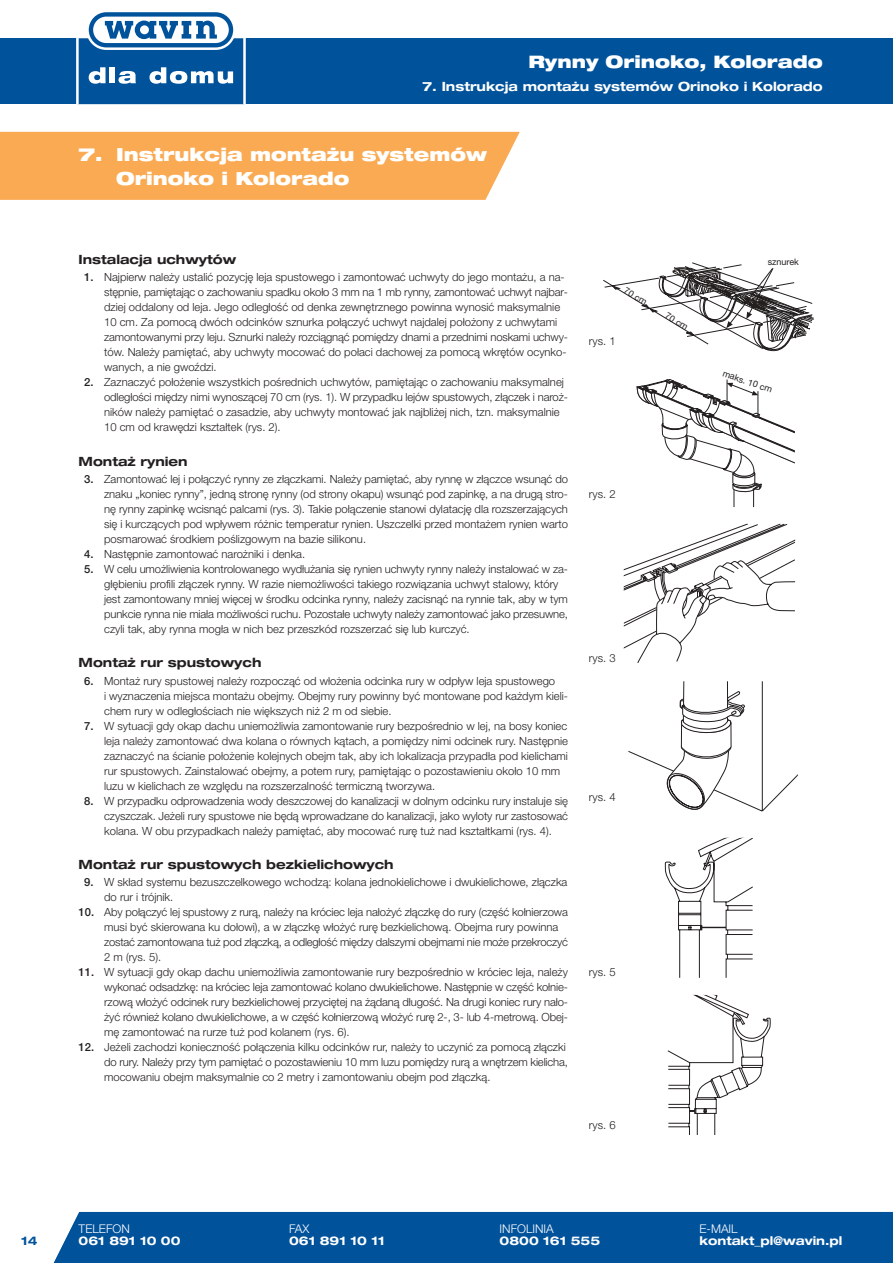
<style>
.page{position:relative;width:893px;height:1263px;background:#fff}
.page>*{position:absolute;margin:0;border:0;box-sizing:border-box;transform-origin:0 0}
.t1{font:900 expanded 18px/24px "Helvetica Neue LT Pl";color:#fff}
.t2{font:900 expanded 17.25px "Helvetica Neue LT Pl";color:#fff}
.t3{font:700 expanded 12.75px "Helvetica Neue LT Pl";color:#231f1f}
.t4{font:700 expanded 12.75px "Helvetica Neue LT Pl";color:#fff}
.t5{font:700 expanded 12px "Helvetica Neue LT Pl";color:#fff}
.t6{font:300 12px "Helvetica Neue LT Pl";color:#fff}
.t7{font:700 expanded 12px "Helvetica Neue LT Pl";color:#00529b}
.t8{font:300 11.25px/15px "Helvetica Neue LT Pl";color:#231f1f}
.t9{font:9px "Helvetica Neue LT Pl";color:#231f1f}
.s1{font-weight:500}
</style>
<div class="page">
<div style="left:0;top:132px;width:520px;height:68px;background:#faaa53"></div>
<svg style="left:603px;top:262px;width:211px;height:90px"></svg>
<svg style="left:624px;top:523px;width:171px;height:140px"></svg>
<svg style="left:636px;top:379px;width:159px;height:128px"></svg>
<svg style="left:628px;top:681px;width:170px;height:131px"></svg>
<svg style="left:665px;top:838px;width:88px;height:140px"></svg>
<svg style="left:667px;top:995px;width:104px;height:140px"></svg>
<div style="left:53px;top:1211px;width:840px;height:52px;background:#00529b"></div>
<div style="left:0;top:38px;width:893px;height:66px;background:#00529b"></div>
<svg style="left:76px;top:12px;width:170px;height:92px"></svg>
<p class="t7" style="left:21px;top:1237px;width:18px">14</p>
<h2 class="t2" style="left:528px;top:54px;width:296px">Rynny Orinoko, Kolorado</h2>
<p class="t4" style="left:423px;top:82px;width:402px">7. Instrukcja montażu systemów Orinoko i Kolorado</p>
<h1 class="t1" style="left:116px;top:144px;width:373px;text-indent:-37px">7. Instrukcja montażu systemów<br>Orinoko i Kolorado</h1>
<p class="t3" style="left:79px;top:255px;width:159px">Instalacja uchwytów</p>
<p class="t8" style="left:104px;top:271px;width:465px;text-indent:-20px"><span class="s1">1.</span> Najpierw należy ustalić pozycję leja spustowego i zamontować uchwyty do jego montażu, a na&shy;stępnie, pamiętając o zachowaniu spadku około 3 mm na 1 mb rynny, zamontować uchwyt najbar&shy;dziej oddalony od leja. Jego odległość od denka zewnętrznego powinna wynosić maksymalnie 10 cm. Za pomocą dwóch odcinków sznurka połączyć uchwyt najdalej położony z uchwytami zamontowanymi przy leju. Sznurki należy rozciągnąć pomiędzy dnami a przednimi noskami uchwy&shy;tów. Należy pamiętać, aby uchwyty mocować do połaci dachowej za pomocą wkrętów ocynko&shy;wanych, a nie gwoździ.</p>
<p class="t8" style="left:104px;top:376px;width:465px;text-indent:-20px"><span class="s1">2.</span> Zaznaczyć położenie wszystkich pośrednich uchwytów, pamiętając o zachowaniu maksymalnej odległości między nimi wynoszącej 70 cm (rys. 1). W przypadku lejów spustowych, złączek i naroż&shy;ników należy pamiętać o zasadzie, aby uchwyty montować jak najbliżej nich, tzn. maksymalnie 10 cm od krawędzi kształtek (rys. 2).</p>
<p class="t3" style="left:79px;top:457px;width:111px">Montaż rynien</p>
<p class="t8" style="left:104px;top:473px;width:465px;text-align:justify;text-indent:-20px"><span class="s1">3.</span> Zamontować lej i połączyć rynny ze złączkami. Należy pamiętać, aby rynnę w złączce wsunąć do znaku „koniec rynny”, jedną stronę rynny (od strony okapu) wsunąć pod zapinkę, a na drugą stro&shy;nę rynny zapinkę wcisnąć palcami (rys. 3). Takie połączenie stanowi dylatację dla rozszerzających się i kurczących pod wpływem różnic temperatur rynien. Uszczelki przed montażem rynien warto posmarować środkiem poślizgowym na bazie silikonu.</p>
<p class="t8" style="left:84px;top:548px;width:222px"><span class="s1">4.</span> Następnie zamontować narożniki i denka.</p>
<p class="t8" style="left:104px;top:563px;width:465px;text-indent:-20px"><span class="s1">5.</span> W celu umożliwienia kontrolowanego wydłużania się rynien uchwyty rynny należy instalować w za&shy;głębieniu profili złączek rynny. W razie niemożliwości takiego rozwiązania uchwyt stalowy, który jest zamontowany mniej więcej w środku odcinka rynny, należy zacisnąć na rynnie tak, aby w tym punkcie rynna nie miała możliwości ruchu. Pozostałe uchwyty należy zamontować jako przesuwne, czyli tak, aby rynna mogła w nich bez przeszkód rozszerzać się lub kurczyć.</p>
<p class="t3" style="left:79px;top:658px;width:184px">Montaż rur spustowych</p>
<p class="t8" style="left:104px;top:674px;width:465px;text-indent:-20px"><span class="s1">6.</span> Montaż rury spustowej należy rozpocząć od włożenia odcinka rury w odpływ leja spustowego<br>i wyznaczenia miejsca montażu obejmy. Obejmy rury powinny być montowane pod każdym kieli&shy;chem rury w odległościach nie większych niż 2 m od siebie.</p>
<p class="t8" style="left:104px;top:719px;width:465px;text-indent:-20px"><span class="s1">7.</span> W sytuacji gdy okap dachu uniemożliwia zamontowanie rury bezpośrednio w lej, na bosy koniec leja należy zamontować dwa kolana o równych kątach, a pomiędzy nimi odcinek rury. Następnie zaznaczyć na ścianie położenie kolejnych obejm tak, aby ich lokalizacja przypadła pod kielichami rur spustowych. Zainstalować obejmy, a potem rury, pamiętając o pozostawieniu około 10 mm luzu w kielichach ze względu na rozszerzalność termiczną tworzywa.</p>
<p class="t8" style="left:104px;top:794px;width:465px;text-align:justify;text-indent:-20px"><span class="s1">8.</span> W przypadku odprowadzenia wody deszczowej do kanalizacji w dolnym odcinku rury instaluje się czyszczak. Jeżeli rury spustowe nie będą wprowadzane do kanalizacji, jako wyloty rur zastosować kolana. W obu przypadkach należy pamiętać, aby mocować rurę tuż nad kształtkami (rys. 4).</p>
<p class="t3" style="left:79px;top:860px;width:316px">Montaż rur spustowych bezkielichowych</p>
<p class="t8" style="left:104px;top:876px;width:465px;text-indent:-20px"><span class="s1">9.</span> W skład systemu bezuszczelkowego wchodzą: kolana jednokielichowe i dwukielichowe, złączka do rur i trójnik.</p>
<p class="t8" style="left:104px;top:906px;width:465px;text-indent:-26px"><span class="s1">10.</span> Aby połączyć lej spustowy z rurą, należy na króciec leja nałożyć złączkę do rury (część kołnierzowa musi być skierowana ku dołowi), a w złączkę włożyć rurę bezkielichową. Obejma rury powinna zostać zamontowana tuż pod złączką, a odległość między dalszymi obejmami nie może przekroczyć 2 m (rys. 5).</p>
<p class="t8" style="left:104px;top:966px;width:465px;text-align:justify;text-indent:-26px"><span class="s1">11.</span> W sytuacji gdy okap dachu uniemożliwia zamontowanie rury bezpośrednio w króciec leja, należy wykonać odsadzkę: na króciec leja zamontować kolano dwukielichowe. Następnie w część kołnie&shy;rzową włożyć odcinek rury bezkielichowej przyciętej na żądaną długość. Na drugi koniec rury nało&shy;żyć również kolano dwukielichowe, a w część kołnierzową włożyć rurę 2-, 3- lub 4-metrową. Obej&shy;mę zamontować na rurze tuż pod kolanem (rys. 6).</p>
<p class="t8" style="left:104px;top:1041px;width:465px;text-indent:-26px"><span class="s1">12.</span> Jeżeli zachodzi konieczność połączenia kilku odcinków rur, należy to uczynić za pomocą złączki do rury. Należy przy tym pamiętać o pozostawieniu 10 mm luzu pomiędzy rurą a wnętrzem kielicha, mocowaniu obejm maksymalnie co 2 metry i zamontowaniu obejm pod złączką.</p>
<p class="t9" style="left:626px;top:287px;width:27px;rotate:31deg">70 cm</p>
<p class="t8" style="left:589px;top:335px;width:28px">rys. 1</p>
<p class="t9" style="left:668px;top:312px;width:27px;rotate:31deg">70 cm</p>
<p class="t8" style="left:589px;top:488px;width:28px">rys. 2</p>
<p class="t8" style="left:589px;top:652px;width:28px">rys. 3</p>
<p class="t8" style="left:589px;top:790px;width:28px">rys. 4</p>
<p class="t8" style="left:589px;top:965px;width:28px">rys. 5</p>
<p class="t8" style="left:589px;top:1118px;width:28px">rys. 6</p>
<p class="t9" style="left:768px;top:259px;width:33px">sznurek</p>
<p class="t9" style="left:724px;top:370px;width:53px;rotate:19deg">maks. 10 cm</p>
<p class="t6" style="left:79px;top:1224px;width:53px">TELEFON</p>
<p class="t5" style="left:79px;top:1237px;width:103px">061 891 10 00</p>
<p class="t6" style="left:289px;top:1224px;width:22px">FAX</p>
<p class="t5" style="left:289px;top:1237px;width:97px">061 891 10 11</p>
<p class="t6" style="left:500px;top:1224px;width:56px">INFOLINIA</p>
<p class="t5" style="left:500px;top:1237px;width:102px">0800 161 555</p>
<p class="t6" style="left:699px;top:1224px;width:40px">E-MAIL</p>
<p class="t5" style="left:699px;top:1237px;width:144px">kontakt_pl@wavin.pl</p>
</div>
